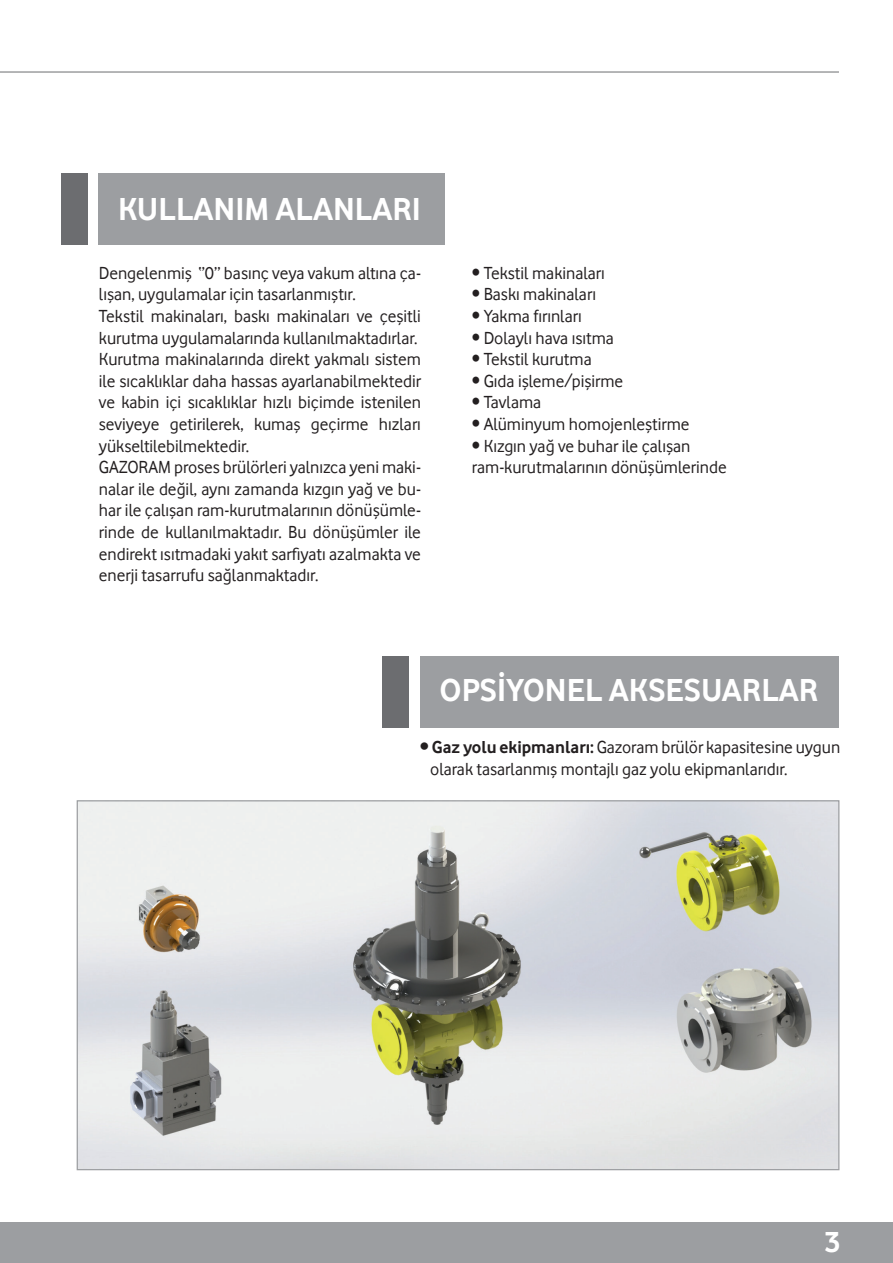
<style>
.page{position:relative;width:893px;height:1263px;background:#fff}
.page>*{position:absolute;margin:0;border:0;box-sizing:border-box;transform-origin:0 0}
.t1{font:700 33px "Vodafone Rg";color:#fff}
.t2{font:700 30px "Vodafone Rg";color:#fff}
.t3{font:18px/21.6px "Vodafone";color:#231f20}
.s1{font-family:"Vodafone Rg";font-weight:700}
</style>
<div class="page">
<div style="left:99px;top:173px;width:346px;height:72px;background:#9c9ea1"></div>
<div style="left:62px;top:173px;width:26px;height:72px;background:#6c6d70"></div>
<div style="left:420px;top:656px;width:418px;height:72px;background:#9c9ea1"></div>
<div style="left:383px;top:656px;width:26px;height:72px;background:#6c6d70"></div>
<img style="left:79px;top:802px;width:758px;height:366px">
<div style="left:0;top:1222px;width:893px;height:41px;background:#9c9ea1"></div>
<hr style="left:0;top:72px;width:839px;height:1px;background:#6c6d70">
<p class="t1" style="left:118px;top:190px;width:304px">KULLANIM ALANLARI</p>
<p class="t3" style="left:99px;top:262px;width:324px">Dengelenmiş ‘’0’’ basınç veya vakum altına ça&shy;lışan, uygulamalar için tasarlanmıştır.</p>
<p class="t3" style="left:99px;top:305px;width:324px">Tekstil makinaları, baskı makinaları ve çeşitli kurutma uygulamalarında kullanılmaktadırlar.</p>
<p class="t3" style="left:99px;top:348px;width:324px;text-align:justify">Kurutma makinalarında direkt yakmalı sistem ile sıcaklıklar daha hassas ayarlanabilmektedir ve kabin içi sıcaklıklar hızlı biçimde istenilen seviyeye getirilerek, kumaş geçirme hızları yükseltilebilmektedir.</p>
<p class="t3" style="left:99px;top:456px;width:324px;text-align:justify">GAZORAM proses brülörleri yalnızca yeni maki&shy;nalar ile değil, aynı zamanda kızgın yağ ve bu&shy;har ile çalışan ram-kurutmalarının dönüşümle&shy;rinde de kullanılmaktadır. Bu dönüşümler ile endirekt ısıtmadaki yakıt sarfiyatı azalmakta ve enerji tasarrufu sağlanmaktadır.</p>
<p class="t3" style="left:472px;top:262px;width:134px">• Tekstil makinaları</p>
<p class="t3" style="left:472px;top:283px;width:126px">• Baskı makinaları</p>
<p class="t3" style="left:472px;top:305px;width:111px">• Yakma fırınları</p>
<p class="t3" style="left:472px;top:327px;width:143px">• Dolaylı hava ısıtma</p>
<p class="t3" style="left:472px;top:348px;width:121px">• Tekstil kurutma</p>
<p class="t3" style="left:472px;top:370px;width:153px">• Gıda işleme/pişirme</p>
<p class="t3" style="left:472px;top:391px;width:71px">• Tavlama</p>
<p class="t3" style="left:472px;top:413px;width:219px">• Alüminyum homojenleştirme</p>
<p class="t3" style="left:472px;top:435px;width:220px">• Kızgın yağ ve buhar ile çalışan</p>
<p class="t3" style="left:472px;top:456px;width:256px">ram-kurutmalarının dönüşümlerinde</p>
<p class="t1" style="left:440px;top:671px;width:380px">OPSİYONEL AKSESUARLAR</p>
<p class="t3" style="left:420px;top:736px;width:422px"><span class="s1">• Gaz yolu ekipmanları:</span> Gazoram brülör kapasitesine uygun</p>
<p class="t3" style="left:430px;top:758px;width:359px">olarak tasarlanmış montajlı gaz yolu ekipmanlarıdır.</p>
<p class="t2" style="left:825px;top:1225px;width:17px">3</p>
</div>
